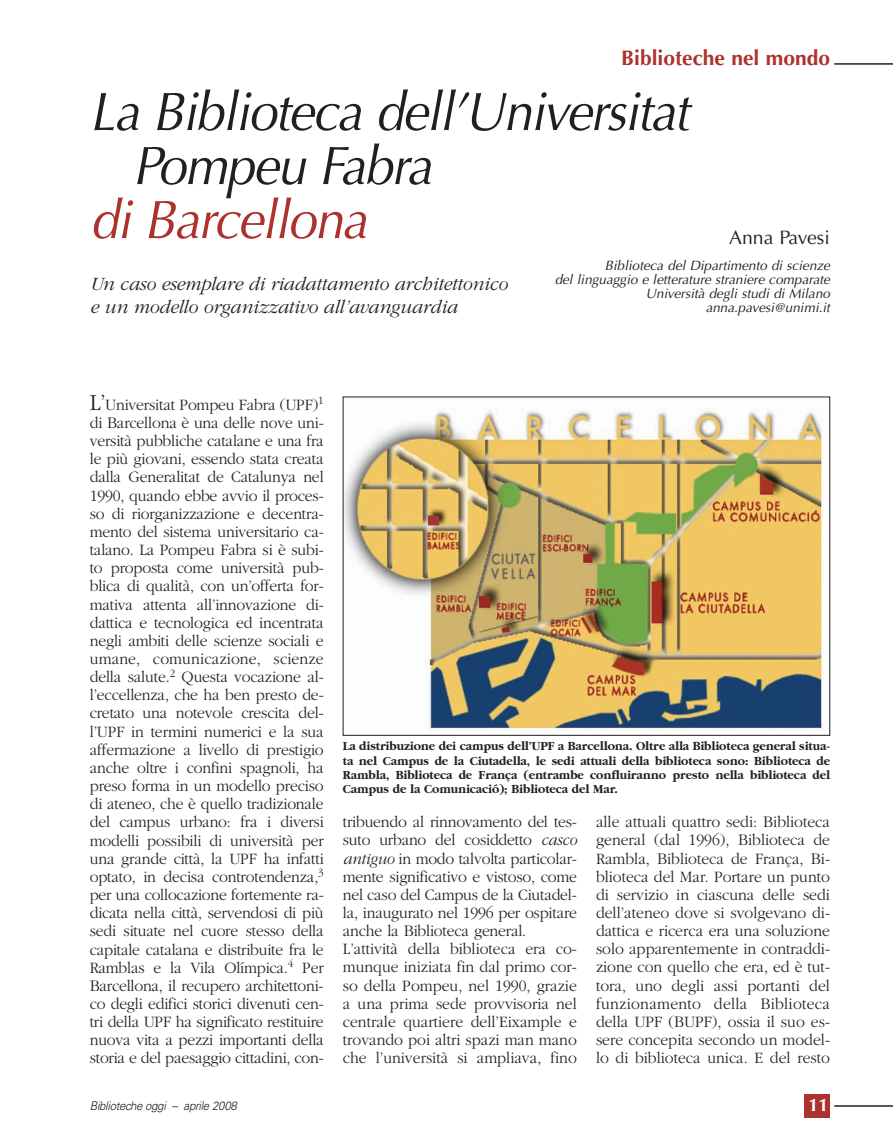
<style>
.page{position:relative;width:893px;height:1148px;background:#fff}
.page>*{position:absolute;margin:0;border:0;box-sizing:border-box;transform-origin:0 0}
.t1{font:italic 54px/54px "Optima";letter-spacing:-.03em;color:#231f20;scale:.95 1}
.t2{font:italic 54px "Optima";letter-spacing:-.03em;color:#ac322e;scale:.95 1}
.t3{font:700 21px "Optima";color:#ac322e}
.t4{font:italic 300 19.5px/22.5px "Garamond";letter-spacing:-.01em;color:#231f20}
.t5{font:19.5px "Optima";color:#231f20}
.t6{font:700 18px "Optima";color:#fff}
.t7{font:300 16.5px/18.1px "Garamond";color:#231f20;text-align:justify;scale:.95 1}
.t8{font:italic 13.5px/14.2px "Optima";color:#231f20;text-align:right}
.t9{font:700 12.75px/14.2px "Garamond";color:#231f20;text-align:justify;scale:.95 1}
.t10{font:italic 300 12px "Univers";letter-spacing:-.03em;color:#231f20;scale:.95 1}
.s1{font-size:24px}
.s2{font-style:italic}
</style>
<div class="page">
<div style="left:804px;top:1094px;width:26px;height:23px;background:#ac322e"></div>
<hr style="left:834px;top:1105px;width:58px;height:1px;background:#231f20">
<hr style="left:834px;top:63px;width:58px;height:2px;background:#231f20">
<img style="left:345px;top:407px;width:478px;height:326px">
<p class="t3" style="left:621px;top:49px;width:210px">Biblioteche nel mondo</p>
<h1 class="t1" style="left:132px;top:90px;width:586px;text-indent:-43px">La Biblioteca dell’Universitat<br>Pompeu Fabra</h1>
<h1 class="t2" style="left:90px;top:197px;width:293px">di Barcellona</h1>
<p class="t4" style="left:90px;top:274px;width:419px">Un caso esemplare di riadattamento architettonico e un modello organizzativo all’avanguardia</p>
<p class="t5" style="left:729px;top:229px;width:102px">Anna Pavesi</p>
<p class="t8" style="left:554px;top:259px;width:277px">Biblioteca del Dipartimento di scienze<br>del linguaggio e letterature straniere comparate Università degli studi di Milano anna.pavesi@unimi.it</p>
<p class="t7" style="left:90px;top:397px;width:248px"><span class="s1">L’</span>Universitat Pompeu Fabra (UPF)<sup>1 </sup>di Barcellona è una delle nove uni&shy;versità pubbliche catalane e una fra le più giovani, essendo stata creata dalla Generalitat de Catalunya nel 1990, quando ebbe avvio il proces&shy;so di riorganizzazione e decentra&shy;mento del sistema universitario ca&shy;talano. La Pompeu Fabra si è subi&shy;to proposta come università pub&shy;blica di qualità, con un’offerta for&shy;mativa attenta all’innovazione di&shy;dattica e tecnologica ed incentrata negli ambiti delle scienze sociali e umane, comunicazione, scienze della salute.<sup>2</sup> Questa vocazione al&shy;l’eccellenza, che ha ben presto de&shy;cretato una notevole crescita del&shy;l’UPF in termini numerici e la sua affermazione a livello di prestigio anche oltre i confini spagnoli, ha preso forma in un modello preciso di ateneo, che è quello tradizionale del campus urbano: fra i diversi modelli possibili di università per una grande città, la UPF ha infatti optato, in decisa controtendenza,<sup>3 </sup>per una collocazione fortemente ra&shy;dicata nella città, servendosi di più sedi situate nel cuore stesso della capitale catalana e distribuite fra le Ramblas e la Vila Olímpica.<sup>4</sup> Per Barcellona, il recupero architettoni&shy;co degli edifici storici divenuti cen&shy;tri della UPF ha significato restituire nuova vita a pezzi importanti della storia e del paesaggio cittadini, con-</p>
<p class="t10" style="left:90px;top:1100px;width:156px">Biblioteche oggi – aprile 2008</p>
<p class="t9" style="left:343px;top:740px;width:514px">La distribuzione dei campus dell’UPF a Barcellona. Oltre alla Biblioteca general situa&shy;ta nel Campus de la Ciutadella, le sedi attuali della biblioteca sono: Biblioteca de Rambla, Biblioteca de França (entrambe confluiranno presto nella biblioteca del Campus de la Comunicació); Biblioteca del Mar.</p>
<p class="t7" style="left:343px;top:814px;width:248px;text-align:left">tribuendo al rinnovamento del tes&shy;suto urbano del cosiddetto <span class="s2">casco antiguo</span> in modo talvolta particolar&shy;mente significativo e vistoso, come nel caso del Campus de la Ciutadel&shy;la, inaugurato nel 1996 per ospitare anche la Biblioteca general.<br>L’attività della biblioteca era co&shy;munque iniziata fin dal primo cor&shy;so della Pompeu, nel 1990, grazie a una prima sede provvisoria nel centrale quartiere dell’Eixample e trovando poi altri spazi man mano che l’università si ampliava, fino</p>
<p class="t7" style="left:596px;top:814px;width:248px">alle attuali quattro sedi: Biblioteca general (dal 1996), Biblioteca de Rambla, Biblioteca de França, Bi&shy;blioteca del Mar. Portare un punto di servizio in ciascuna delle sedi dell’ateneo dove si svolgevano di&shy;dattica e ricerca era una soluzione solo apparentemente in contraddi&shy;zione con quello che era, ed è tut&shy;tora, uno degli assi portanti del funzionamento della Biblioteca della UPF (BUPF), ossia il suo es&shy;sere concepita secondo un model&shy;lo di biblioteca unica. E del resto</p>
<p class="t6" style="left:808px;top:1097px;width:22px">11</p>
</div>
